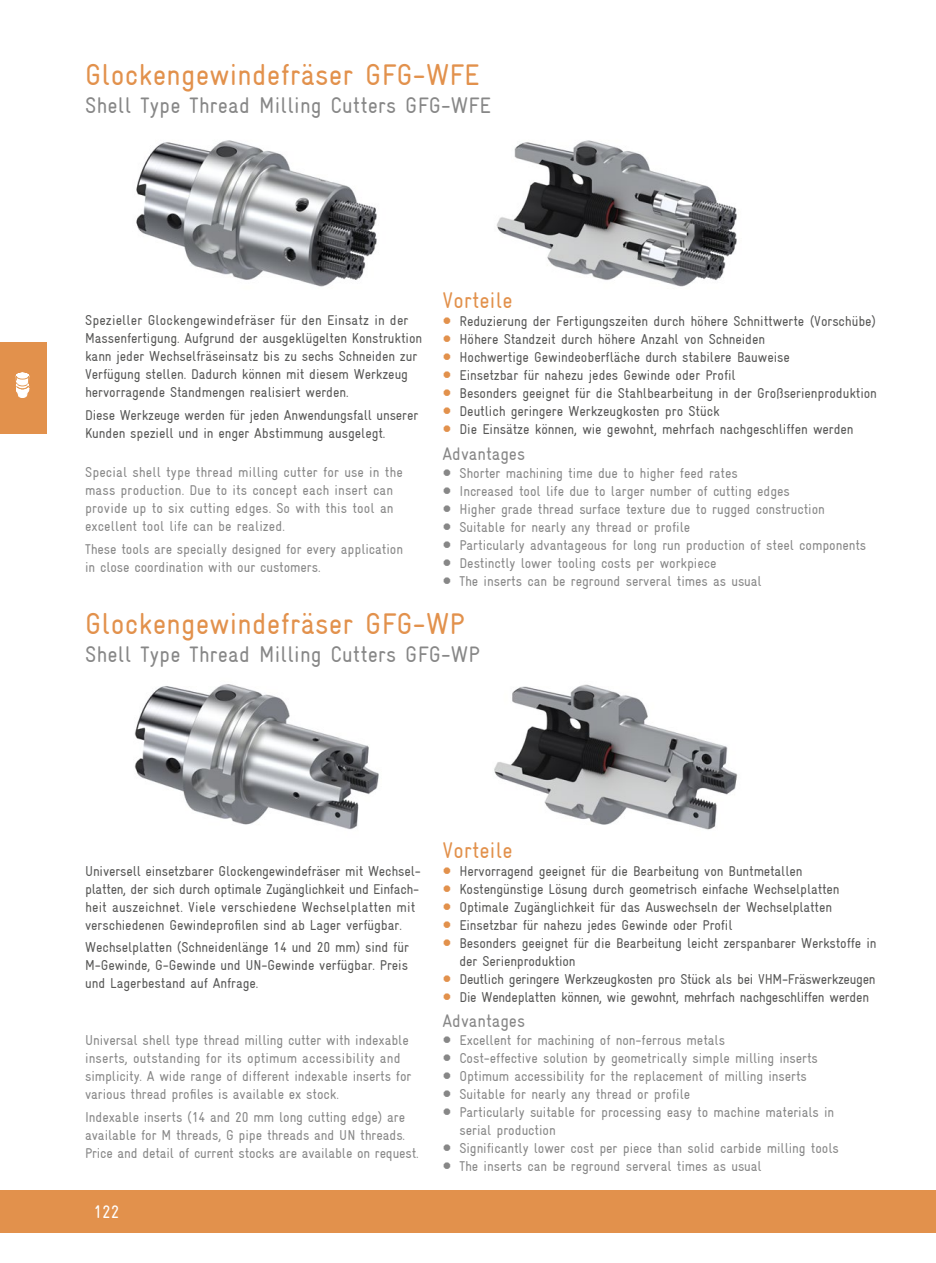
<style>
.page{position:relative;width:936px;height:1263px;background:#fff}
.page>*{position:absolute;margin:0;border:0;box-sizing:border-box;transform-origin:0 0}
.t1{font:30px "Gravur Condensed";letter-spacing:.01em;color:#e2914c}
.t2{font:22.5px "Gravur Condensed";letter-spacing:.01em;color:#878787}
.t3{font:22.5px "Gravur Condensed";letter-spacing:.01em;color:#e2914c}
.t4{font:18px "Gravur Condensed";color:#878787}
.t5{font:18px "Gravur Condensed";color:#fff}
.t6{font:14.25px/18px "Gravur Condensed";letter-spacing:-.005em;color:#575756}
.t7{font:14.25px/18px "Gravur Condensed";letter-spacing:-.005em;color:#878787}
</style>
<div class="page">
<div style="left:0;top:1191px;width:935px;height:42px;background:#e2914c"></div>
<div style="left:0;top:342px;width:47px;height:92px;background:#e2914c"></div>
<svg style="left:16px;top:372px;width:13px;height:26px"></svg>
<img style="left:136px;top:140px;width:241px;height:147px">
<img style="left:496px;top:140px;width:241px;height:147px">
<img style="left:134px;top:684px;width:245px;height:146px">
<img style="left:494px;top:684px;width:244px;height:146px">
<h1 class="t1" style="left:85px;top:57px;width:396px">Glockengewindefräser GFG-WFE</h1>
<h2 class="t2" style="left:85px;top:93px;width:407px">Shell Type Thread Milling Cutters GFG-WFE</h2>
<p class="t6" style="left:85px;top:311px;width:338px">Spezieller Glockengewindefräser für den Einsatz in der Massenfertigung. Aufgrund der ausgeklügelten Konstruktion kann jeder Wechselfräseinsatz bis zu sechs Schneiden zur Verfügung stellen. Dadurch können mit diesem Werkzeug hervorragende Standmengen realisiert werden.</p>
<p class="t6" style="left:85px;top:406px;width:335px">Diese Werkzeuge werden für jeden Anwendungsfall unserer<br>Kunden speziell und in enger Abstimmung ausgelegt.</p>
<p class="t7" style="left:85px;top:463px;width:319px">Special shell type thread milling cutter for use in the mass production. Due to its concept each insert can provide up to six cutting edges. So with this tool an excellent tool life can be realized.</p>
<p class="t7" style="left:85px;top:540px;width:319px">These tools are specially designed for every application in close coordination with our customers.</p>
<h2 class="t3" style="left:442px;top:288px;width:72px">Vorteile</h2>
<p class="t6" style="left:459px;top:312px;width:419px">Reduzierung der Fertigungszeiten durch höhere Schnittwerte (Vorschübe)<br>Höhere Standzeit durch höhere Anzahl von Schneiden<br>Hochwertige Gewindeoberfläche durch stabilere Bauweise<br>Einsetzbar für nahezu jedes Gewinde oder Profil<br>Besonders geeignet für die Stahlbearbeitung in der Großserienproduktion Deutlich geringere Werkzeugkosten pro Stück<br>Die Einsätze können, wie gewohnt, mehrfach nachgeschliffen werden</p>
<p class="t4" style="left:442px;top:443px;width:84px">Advantages</p>
<p class="t7" style="left:459px;top:464px;width:408px">Shorter machining time due to higher feed rates<br>Increased tool life due to larger number of cutting edges<br>Higher grade thread surface texture due to rugged construction Suitable for nearly any thread or profile<br>Particularly advantageous for long run production of steel components Destinctly lower tooling costs per workpiece<br>The inserts can be reground serveral times as usual</p>
<h1 class="t1" style="left:85px;top:607px;width:381px">Glockengewindefräser GFG-WP</h1>
<h2 class="t2" style="left:85px;top:642px;width:396px">Shell Type Thread Milling Cutters GFG-WP</h2>
<p class="t6" style="left:85px;top:862px;width:332px;text-align:justify">Universell einsetzbarer Glockengewindefräser mit Wechsel---- platten, der sich durch optimale Zugänglichkeit und Einfach--- heit auszeichnet. Viele verschiedene Wechselplatten mit verschiedenen Gewindeprofilen sind ab Lager verfügbar.</p>
<p class="t6" style="left:85px;top:938px;width:325px;text-align:justify">Wechselplatten (Schneidenlänge 14 und 20 mm) sind für M-Gewinde, G-Gewinde und UN-Gewinde verfügbar. Preis und Lagerbestand auf Anfrage.</p>
<p class="t7" style="left:85px;top:1031px;width:328px">Universal shell type thread milling cutter with indexable inserts, outstanding for its optimum accessibility and simplicity. A wide range of different indexable inserts for various thread profiles is available ex stock.</p>
<p class="t7" style="left:85px;top:1108px;width:335px">Indexable inserts (14 and 20 mm long cutting edge) are available for M threads, G pipe threads and UN threads.<br>Price and detail of current stocks are available on request.</p>
<p class="t5" style="left:94px;top:1202px;width:27px">122</p>
<h2 class="t3" style="left:442px;top:837px;width:72px">Vorteile</h2>
<p class="t6" style="left:459px;top:862px;width:418px">Hervorragend geeignet für die Bearbeitung von Buntmetallen Kostengünstige Lösung durch geometrisch einfache Wechselplatten Optimale Zugänglichkeit für das Auswechseln der Wechselplatten Einsetzbar für nahezu jedes Gewinde oder Profil<br>Besonders geeignet für die Bearbeitung leicht zerspanbarer Werkstoffe in der Serienproduktion<br>Deutlich geringere Werkzeugkosten pro Stück als bei VHM-Fräswerkzeugen Die Wendeplatten können, wie gewohnt, mehrfach nachgeschliffen werden</p>
<p class="t4" style="left:442px;top:1011px;width:84px">Advantages</p>
<p class="t7" style="left:459px;top:1031px;width:381px">Excellent for machining of non-ferrous metals<br>Cost-effective solution by geometrically simple milling inserts Optimum accessibility for the replacement of milling inserts Suitable for nearly any thread or profile<br>Particularly suitable for processing easy to machine materials in serial production<br>Significantly lower cost per piece than solid carbide milling tools The inserts can be reground serveral times as usual</p>
</div>
